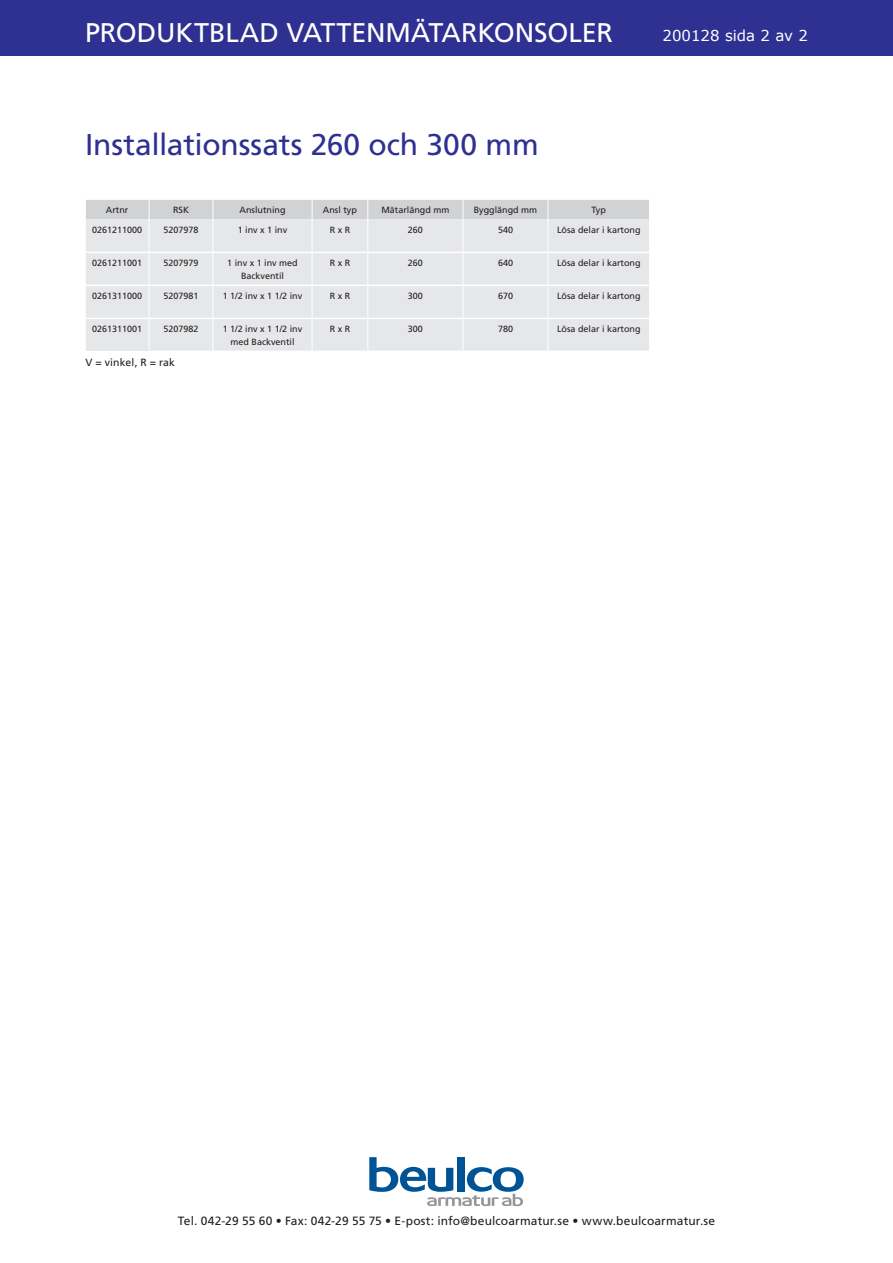
<style>
.page{position:relative;width:893px;height:1263px;background:#fff}
.page>*{position:absolute;margin:0;border:0;box-sizing:border-box;transform-origin:0 0}
.Artikelgrupp{font:30px "Frutiger LT Std";letter-spacing:-.01em;color:#2e3092}
.t1{font:27px "Frutiger LT Std";letter-spacing:-.005em;color:#fff}
.t2{font:15px "Verdana";color:#fff}
.t3{font:12px "Frutiger LT Std";letter-spacing:.01em;color:#231f20}
.Förklaring{font:10.5px "Frutiger LT Std";letter-spacing:.015em;color:#231f20}
.TabelltextC{font:9px/13.5px "Frutiger LT Std";color:#231f20;text-align:center}
.TabellrubrikC{font:9px "Frutiger LT Std";color:#231f20}
.Artnr{font:9px "Frutiger LT Std";color:#231f20}
</style>
<div class="page">
<div style="left:0;top:0;width:893px;height:55px;background:#2e3092"></div>
<svg style="left:369px;top:1157px;width:155px;height:49px"></svg>
<div style="left:86px;top:219px;width:563px;height:132px;background:#e6e7e9"></div>
<hr style="left:86px;top:252px;width:63px;height:1px;background:#fff">
<hr style="left:86px;top:285px;width:63px;height:1px;background:#fff">
<hr style="left:86px;top:318px;width:63px;height:1px;background:#fff">
<hr style="left:149px;top:219px;width:1px;height:33px;background:#fff">
<hr style="left:149px;top:253px;width:1px;height:32px;background:#fff">
<hr style="left:149px;top:286px;width:1px;height:32px;background:#fff">
<hr style="left:149px;top:319px;width:1px;height:32px;background:#fff">
<hr style="left:149px;top:252px;width:64px;height:1px;background:#fff">
<hr style="left:149px;top:285px;width:64px;height:1px;background:#fff">
<hr style="left:149px;top:318px;width:64px;height:1px;background:#fff">
<hr style="left:213px;top:219px;width:1px;height:33px;background:#fff">
<hr style="left:213px;top:253px;width:1px;height:32px;background:#fff">
<hr style="left:213px;top:286px;width:1px;height:32px;background:#fff">
<hr style="left:213px;top:319px;width:1px;height:32px;background:#fff">
<hr style="left:213px;top:252px;width:99px;height:1px;background:#fff">
<hr style="left:213px;top:285px;width:99px;height:1px;background:#fff">
<hr style="left:213px;top:318px;width:99px;height:1px;background:#fff">
<hr style="left:312px;top:219px;width:1px;height:33px;background:#fff">
<hr style="left:312px;top:253px;width:1px;height:32px;background:#fff">
<hr style="left:312px;top:286px;width:1px;height:32px;background:#fff">
<hr style="left:312px;top:319px;width:1px;height:32px;background:#fff">
<hr style="left:312px;top:252px;width:56px;height:1px;background:#fff">
<hr style="left:312px;top:285px;width:56px;height:1px;background:#fff">
<hr style="left:312px;top:318px;width:56px;height:1px;background:#fff">
<hr style="left:367px;top:219px;width:1px;height:33px;background:#fff">
<hr style="left:367px;top:253px;width:1px;height:32px;background:#fff">
<hr style="left:367px;top:286px;width:1px;height:32px;background:#fff">
<hr style="left:367px;top:319px;width:1px;height:32px;background:#fff">
<hr style="left:368px;top:252px;width:95px;height:1px;background:#fff">
<hr style="left:368px;top:285px;width:95px;height:1px;background:#fff">
<hr style="left:368px;top:318px;width:95px;height:1px;background:#fff">
<hr style="left:463px;top:219px;width:1px;height:33px;background:#fff">
<hr style="left:463px;top:253px;width:1px;height:32px;background:#fff">
<hr style="left:463px;top:286px;width:1px;height:32px;background:#fff">
<hr style="left:463px;top:319px;width:1px;height:32px;background:#fff">
<hr style="left:463px;top:252px;width:85px;height:1px;background:#fff">
<hr style="left:463px;top:285px;width:85px;height:1px;background:#fff">
<hr style="left:463px;top:318px;width:85px;height:1px;background:#fff">
<div style="left:86px;top:200px;width:563px;height:19px;background:#d1d2d4"></div>
<hr style="left:548px;top:219px;width:1px;height:33px;background:#fff">
<hr style="left:548px;top:253px;width:1px;height:32px;background:#fff">
<hr style="left:548px;top:286px;width:1px;height:32px;background:#fff">
<hr style="left:548px;top:319px;width:1px;height:32px;background:#fff">
<hr style="left:548px;top:252px;width:101px;height:1px;background:#fff">
<hr style="left:548px;top:285px;width:101px;height:1px;background:#fff">
<hr style="left:548px;top:318px;width:101px;height:1px;background:#fff">
<h2 class="t1" style="left:85px;top:16px;width:235px">PRODUKTBLAD Vatte</h2>
<h2 class="t1" style="left:366px;top:16px;width:81px">nmätarko</h2>
<h2 class="t1" style="left:515px;top:16px;width:50px">nsoler</h2>
<h3 class="t2" style="left:662px;top:25px;width:147px">200128 sida 2 av 2</h3>
<p class="Artikelgrupp" style="left:85px;top:127px;width:455px">Installationssats 260 och 300 mm</p>
<p class="TabellrubrikC" style="left:106px;top:205px;width:24px">Artnr</p>
<p class="TabellrubrikC" style="left:173px;top:205px;width:18px">RSK</p>
<p class="TabellrubrikC" style="left:239px;top:205px;width:47px">Anslutning</p>
<p class="TabellrubrikC" style="left:323px;top:205px;width:36px">Ansl typ</p>
<p class="TabellrubrikC" style="left:381px;top:205px;width:70px">Mätarlängd mm</p>
<p class="TabellrubrikC" style="left:474px;top:205px;width:65px">Bygglängd mm</p>
<p class="TabellrubrikC" style="left:592px;top:205px;width:16px">Typ</p>
<p class="Artnr" style="left:92px;top:224px;width:52px">0261211000</p>
<p class="TabelltextC" style="left:163px;top:223px;width:37px">5207978</p>
<p class="TabelltextC" style="left:238px;top:223px;width:51px">1 inv x 1 inv</p>
<p class="TabelltextC" style="left:330px;top:223px;width:22px">R x R</p>
<p class="TabelltextC" style="left:408px;top:223px;width:17px">260</p>
<p class="TabelltextC" style="left:498px;top:223px;width:17px">540</p>
<p class="TabelltextC" style="left:557px;top:223px;width:85px">Lösa delar i kartong</p>
<p class="Artnr" style="left:92px;top:257px;width:52px">0261211001</p>
<p class="TabelltextC" style="left:163px;top:256px;width:37px">5207979</p>
<p class="TabelltextC" style="left:227px;top:256px;width:72px">1 inv x 1 inv med<br>Backventil</p>
<p class="TabelltextC" style="left:330px;top:256px;width:22px">R x R</p>
<p class="TabelltextC" style="left:408px;top:256px;width:17px">260</p>
<p class="TabelltextC" style="left:498px;top:256px;width:17px">640</p>
<p class="TabelltextC" style="left:557px;top:256px;width:85px">Lösa delar i kartong</p>
<p class="Artnr" style="left:92px;top:290px;width:52px">0261311000</p>
<p class="TabelltextC" style="left:163px;top:289px;width:37px">5207981</p>
<p class="TabelltextC" style="left:223px;top:289px;width:81px">1 1/2 inv x 1 1/2 inv</p>
<p class="TabelltextC" style="left:330px;top:289px;width:22px">R x R</p>
<p class="TabelltextC" style="left:408px;top:289px;width:17px">300</p>
<p class="TabelltextC" style="left:498px;top:289px;width:17px">670</p>
<p class="TabelltextC" style="left:557px;top:289px;width:85px">Lösa delar i kartong</p>
<p class="Artnr" style="left:92px;top:323px;width:52px">0261311001</p>
<p class="TabelltextC" style="left:163px;top:322px;width:37px">5207982</p>
<p class="TabelltextC" style="left:223px;top:322px;width:81px">1 1/2 inv x 1 1/2 inv med Backventil</p>
<p class="TabelltextC" style="left:330px;top:322px;width:22px">R x R</p>
<p class="TabelltextC" style="left:408px;top:322px;width:17px">300</p>
<p class="TabelltextC" style="left:498px;top:322px;width:17px">780</p>
<p class="TabelltextC" style="left:557px;top:322px;width:85px">Lösa delar i kartong</p>
<p class="Förklaring" style="left:86px;top:356px;width:91px">V = vinkel, R = rak</p>
<h3 class="t3" style="left:178px;top:1214px;width:539px">Tel. 042-29 55 60 • Fax: 042-29 55 75 • E-post: info@beulcoarmatur.se • www.beulcoarmatur.se</h3>
</div>
